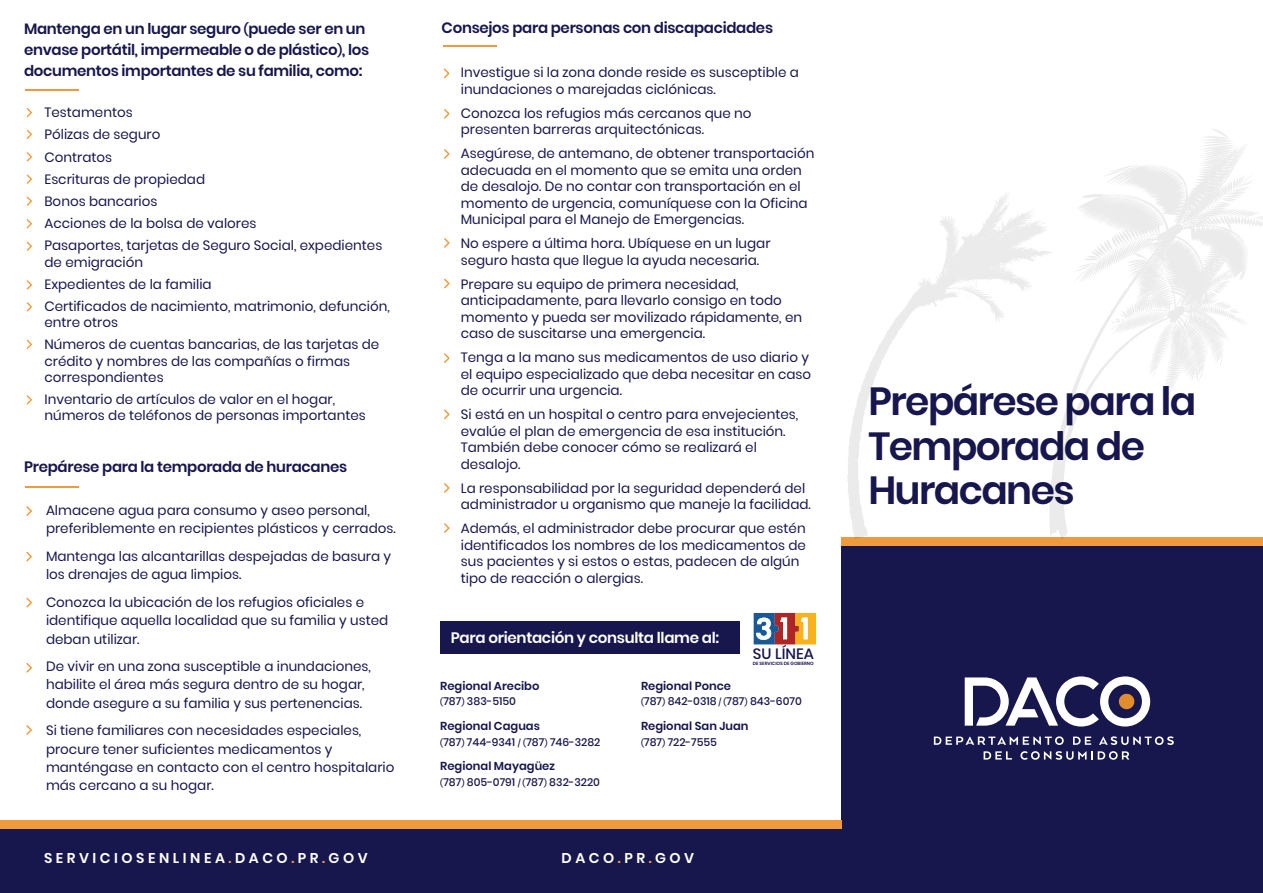
<style>
.page{position:relative;width:1263px;height:893px;background:#fff}
.page>*{position:absolute;margin:0;border:0;box-sizing:border-box;transform-origin:0 0}
.t1{font:600 39.15px/44.4px "Poppins";letter-spacing:-.04em;color:#17164d}
.t2{font:600 15.15px "Poppins";letter-spacing:-.02em;color:#fff}
.t3{font:600 15px/21px "Poppins";letter-spacing:-.02em;color:#17164d}
.t4{font:500 15px "Poppins";color:#17164d}
.t5{font:600 14.1px "Poppins";letter-spacing:.25em;color:#fff}
.t6{font:13.5px/16.5px "Poppins";color:#17164d}
.t7{font:600 11.55px "Poppins";color:#17164d}
.t8{font:500 10.95px "Poppins";color:#17164d}
.t9{font:600 4.5px "Poppins";color:#17164d}
.s1{font-size:12px}
.s2{font-size:7.95px}
.s3{color:#ef9a3c}
</style>
<div class="page">
<div style="left:842px;top:537px;width:421px;height:356px;background:#17164d"></div>
<div style="left:0;top:827px;width:842px;height:66px;background:#17164d"></div>
<div style="left:0;top:820px;width:842px;height:9px;background:#ef9a3c"></div>
<div style="left:842px;top:537px;width:421px;height:9px;background:#ef9a3c"></div>
<svg style="left:934px;top:736px;width:130px;height:9px"></svg>
<svg style="left:1073px;top:737px;width:18px;height:8px"></svg>
<svg style="left:1099px;top:736px;width:75px;height:9px"></svg>
<svg style="left:983px;top:751px;width:29px;height:9px"></svg>
<svg style="left:1020px;top:751px;width:109px;height:9px"></svg>
<svg style="left:965px;top:676px;width:185px;height:50px"></svg>
<svg style="left:26px;top:506px;width:6px;height:10px"></svg>
<svg style="left:26px;top:552px;width:6px;height:9px"></svg>
<svg style="left:26px;top:663px;width:6px;height:10px"></svg>
<svg style="left:26px;top:598px;width:6px;height:9px"></svg>
<svg style="left:26px;top:725px;width:6px;height:10px"></svg>
<hr style="left:25px;top:486px;width:54px;height:2px;background:#ef9a3c">
<svg style="left:444px;top:69px;width:5px;height:9px"></svg>
<svg style="left:444px;top:109px;width:6px;height:10px"></svg>
<svg style="left:444px;top:149px;width:6px;height:10px"></svg>
<svg style="left:444px;top:238px;width:6px;height:10px"></svg>
<svg style="left:444px;top:279px;width:6px;height:9px"></svg>
<svg style="left:444px;top:353px;width:6px;height:10px"></svg>
<svg style="left:444px;top:410px;width:6px;height:9px"></svg>
<svg style="left:444px;top:483px;width:6px;height:10px"></svg>
<svg style="left:444px;top:523px;width:6px;height:10px"></svg>
<hr style="left:443px;top:45px;width:54px;height:2px;background:#ef9a3c">
<svg style="left:27px;top:108px;width:5px;height:9px"></svg>
<svg style="left:27px;top:130px;width:5px;height:9px"></svg>
<svg style="left:27px;top:152px;width:5px;height:9px"></svg>
<svg style="left:27px;top:175px;width:5px;height:9px"></svg>
<svg style="left:27px;top:197px;width:5px;height:9px"></svg>
<svg style="left:27px;top:219px;width:5px;height:9px"></svg>
<svg style="left:27px;top:242px;width:5px;height:9px"></svg>
<svg style="left:27px;top:280px;width:5px;height:9px"></svg>
<svg style="left:27px;top:302px;width:5px;height:9px"></svg>
<svg style="left:27px;top:340px;width:5px;height:9px"></svg>
<svg style="left:27px;top:395px;width:5px;height:9px"></svg>
<hr style="left:25px;top:89px;width:54px;height:2px;background:#ef9a3c">
<svg style="left:754px;top:613px;width:62px;height:31px"></svg>
<div style="left:440px;top:622px;width:299px;height:32px;background:#17164d"></div>
<svg style="left:1054px;top:129px;width:209px;height:410px"></svg>
<svg style="left:847px;top:193px;width:207px;height:346px"></svg>
<p class="t3" style="left:24px;top:18px;width:347px">Mantenga en un lugar seguro <span class="s1">(</span>puede ser en un envase portátil, impermeable o de plástico<span class="s1">)</span>, los documentos importantes de su familia, como:</p>
<p class="t6" style="left:44px;top:101px;width:339px;line-height:22.2px">Testamentos<br>Pólizas de seguro<br>Contratos<br>Escrituras de propiedad<br>Bonos bancarios<br>Acciones de la bolsa de valores<br>Pasaportes, tarjetas de Seguro Social, expedientes</p>
<p class="t6" style="left:44px;top:251px;width:347px;line-height:22.2px">de emigración<br>Expedientes de la familia<br>Certificados de nacimiento, matrimonio, defunción,</p>
<p class="t6" style="left:44px;top:311px;width:336px;line-height:22.2px">entre otros<br>Números de cuentas bancarias, de las tarjetas de</p>
<p class="t6" style="left:44px;top:353px;width:307px">crédito y nombres de las compañías o firmas correspondientes</p>
<p class="t6" style="left:44px;top:391px;width:323px">Inventario de artículos de valor en el hogar, números de teléfonos de personas importantes</p>
<p class="t3" style="left:24px;top:456px;width:325px">Prepárese para la temporada de huracanes</p>
<p class="t6" style="left:46px;top:501px;width:351px;line-height:18.3px">Almacene agua para consumo y aseo personal, preferiblemente en recipientes plásticos y cerrados.</p>
<p class="t6" style="left:46px;top:547px;width:347px;line-height:18.3px">Mantenga las alcantarillas despejadas de basura y los drenajes de agua limpios.</p>
<p class="t6" style="left:46px;top:593px;width:344px;line-height:18.3px">Conozca la ubicación de los refugios oficiales e identifique aquella localidad que su familia y usted deban utilizar.</p>
<p class="t6" style="left:46px;top:657px;width:326px;line-height:18.3px">De vivir en una zona susceptible a inundaciones, habilite el área más segura dentro de su hogar, donde asegure a su familia y sus pertenencias.</p>
<p class="t6" style="left:46px;top:721px;width:350px;line-height:18.3px">Si tiene familiares con necesidades especiales, procure tener suficientes medicamentos y manténgase en contacto con el centro hospitalario más cercano a su hogar.</p>
<p class="t3" style="left:442px;top:17px;width:333px">Consejos para personas con discapacidades</p>
<p class="t6" style="left:461px;top:64px;width:340px">Investigue si la zona donde reside es susceptible a inundaciones o marejadas ciclónicas.</p>
<p class="t6" style="left:461px;top:105px;width:292px">Conozca los refugios más cercanos que no presenten barreras arquitectónicas.</p>
<p class="t6" style="left:461px;top:145px;width:355px">Asegúrese, de antemano, de obtener transportación adecuada en el momento que se emita una orden de desalojo. De no contar con transportación en el momento de urgencia, comuníquese con la Oficina Municipal para el Manejo de Emergencias.</p>
<p class="t6" style="left:461px;top:235px;width:311px">No espere a última hora. Ubíquese en un lugar seguro hasta que llegue la ayuda necesaria.</p>
<p class="t6" style="left:461px;top:276px;width:343px">Prepare su equipo de primera necesidad, anticipadamente, para llevarlo consigo en todo momento y pueda ser movilizado rápidamente, en caso de suscitarse una emergencia.</p>
<p class="t6" style="left:461px;top:349px;width:352px">Tenga a la mano sus medicamentos de uso diario y el equipo especializado que deba necesitar en caso de ocurrir una urgencia.</p>
<p class="t6" style="left:461px;top:406px;width:339px">Si está en un hospital o centro para envejecientes, evalúe el plan de emergencia de esa institución.<br>También debe conocer cómo se realizará el desalojo.</p>
<p class="t6" style="left:461px;top:480px;width:351px">La responsabilidad por la seguridad dependerá del administrador u organismo que maneje la facilidad.</p>
<p class="t6" style="left:461px;top:520px;width:347px">Además, el administrador debe procurar que estén identificados los nombres de los medicamentos de sus pacientes y si estos o estas, padecen de algún tipo de reacción o alergias.</p>
<p class="t2" style="left:451px;top:629px;width:270px">Para orientación y consulta llame al:</p>
<p class="t7" style="left:440px;top:679px;width:101px">Regional Arecibo</p>
<p class="t8" style="left:440px;top:695px;width:77px"><span class="s2">(</span>787<span class="s2">)</span> 383-5150</p>
<p class="t7" style="left:440px;top:719px;width:101px">Regional Caguas</p>
<p class="t8" style="left:440px;top:735px;width:162px"><span class="s2">(</span>787<span class="s2">)</span> 744-9341 <span class="s2">/ (</span>787<span class="s2">)</span> 746-3282</p>
<p class="t7" style="left:440px;top:760px;width:116px">Regional Mayagüez</p>
<p class="t8" style="left:440px;top:776px;width:161px"><span class="s2">(</span>787<span class="s2">)</span> 805-0791 <span class="s2">/ (</span>787<span class="s2">)</span> 832-3220</p>
<p class="t4" style="left:753px;top:645px;width:63px">SU LÍNEA</p>
<p class="t9" style="left:753px;top:661px;width:62px">DE SERVICIOS DE GOBIERNO</p>
<p class="t7" style="left:641px;top:679px;width:91px">Regional Ponce</p>
<p class="t8" style="left:641px;top:695px;width:162px"><span class="s2">(</span>787<span class="s2">)</span> 842-0318 <span class="s2">/ (</span>787<span class="s2">)</span> 843-6070</p>
<p class="t7" style="left:641px;top:719px;width:109px">Regional San Juan</p>
<p class="t8" style="left:641px;top:735px;width:78px"><span class="s2">(</span>787<span class="s2">)</span> 722-7555</p>
<p class="t5" style="left:44px;top:850px;width:325px">SERVICIOSENLINEA<span class="s3">.</span>DACO<span class="s3">.</span>PR<span class="s3">.</span>GOV</p>
<p class="t5" style="left:562px;top:850px;width:134px">DACO<span class="s3">.</span>PR<span class="s3">.</span>GOV</p>
<h1 class="t1" style="left:869px;top:380px;width:329px">Prepárese para la<br>Temporada de<br>Huracanes</h1>
</div>
